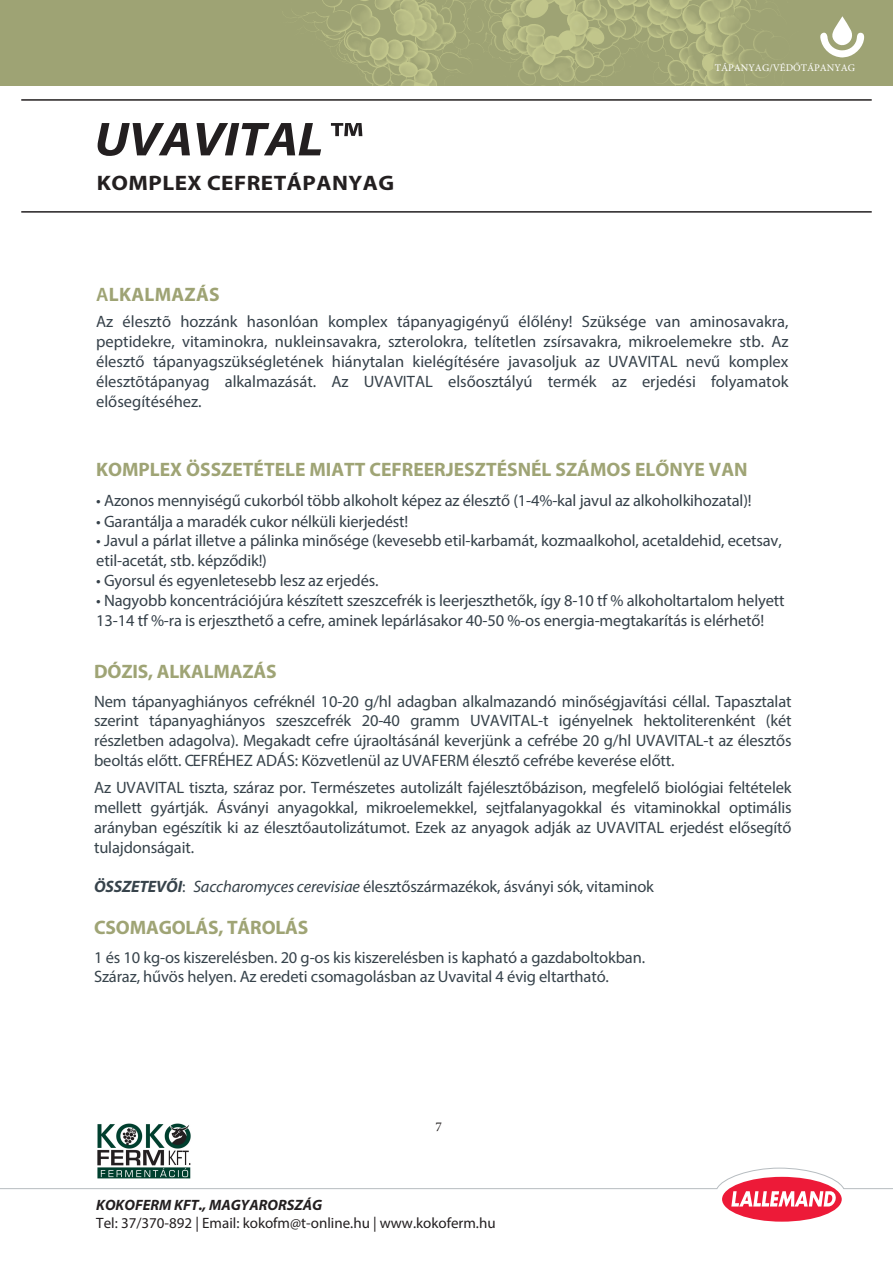
<style>
.page{position:relative;width:893px;height:1263px;background:#fff}
.page>*{position:absolute;margin:0;border:0;box-sizing:border-box;transform-origin:0 0}
.t1{font:italic 700 48px "Myriad Pro";letter-spacing:-.01em;color:#231f20;scale:1.1 1}
.t2{font:700 21px "Myriad Pro";letter-spacing:.02em;color:#231f20;scale:1.1 1}
.t3{font:700 19.5px "Myriad Pro";color:#9fa475}
.t4{font:700 19.5px "Myriad Pro";letter-spacing:.015em;color:#9ea374}
.t5{font:16.5px/19.8px "Myriad Pro";letter-spacing:-.01em;color:#37434b;text-align:justify}
.t6{font:16.5px/19.8px "Myriad Pro";letter-spacing:-.01em;color:#36414a;text-align:justify}
.t7{font:15px "Myriad Pro";color:#231f20}
.t8{font:italic 700 15px "Myriad Pro";color:#231f20}
.t9{font:13.5px "Minion Pro";color:#221e1f}
.t10{font:10.2px "Minion Pro";color:#fff}
.s1{font-weight:600;font-style:normal}
.s2{font-weight:600}
.s3{font-weight:700;font-style:italic}
.s4{font-style:italic}
</style>
<div class="page">
<div style="left:722px;top:1177px;width:120px;height:45px;background:#ed1a38;border-radius:50%"></div>
<svg style="left:0;top:1167px;width:893px;height:39px"></svg>
<hr style="left:21px;top:99px;width:851px;height:2px;background:#231f20">
<hr style="left:21px;top:211px;width:851px;height:2px;background:#231f20">
<div style="left:0;top:0;width:893px;height:86px;background:#9ea374"></div>
<img style="left:295px;top:0;width:433px;height:86px">
<svg style="left:820px;top:16px;width:44px;height:41px"></svg>
<img style="left:92px;top:1123px;width:104px;height:61px">
<h1 class="t1" style="left:94px;top:108px;width:246px">UVAVITAL <span class="s1">™</span></h1>
<p class="t2" style="left:97px;top:170px;width:272px">KOMPLEX CEFRETÁPANYAG</p>
<p class="t10" style="left:715px;top:61px;width:142px">TÁPANYAG/VÉDŐTÁPANYAG</p>
<p class="t4" style="left:96px;top:282px;width:125px"><span class="s2">A</span>LKALMAZÁS</p>
<p class="t6" style="left:96px;top:312px;width:694px">Az élesztõ hozzánk hasonlóan komplex tápanyagigényű élőlény! Szüksége van aminosavakra, peptidekre, vitaminokra, nukleinsavakra, szterolokra, telítetlen zsírsavakra, mikroelemekre stb. Az élesztő tápanyagszükségletének hiánytalan kielégítésére javasoljuk az UVAVITAL nevű komplex élesztõtápanyag alkalmazását. Az UVAVITAL elsőosztályú termék az erjedési folyamatok elősegítéséhez.</p>
<p class="t3" style="left:96px;top:457px;width:653px">KOMPLEX ÖSSZETÉTELE MIATT CEFREERJESZTÉSNÉL SZÁMOS ELŐNYE VAN</p>
<p class="t6" style="left:96px;top:490px;width:657px">• Azonos mennyiségű cukorból több alkoholt képez az élesztő (1-4%-kal javul az alkoholkihozatal)!</p>
<p class="t6" style="left:96px;top:511px;width:314px">• Garantálja a maradék cukor nélküli kierjedést!</p>
<p class="t6" style="left:96px;top:531px;width:687px;line-height:19px">• Javul a párlat illetve a pálinka minősége (kevesebb etil-karbamát, kozmaalkohol, acetaldehid, ecetsav, etil-acetát, stb. képződik!)</p>
<p class="t6" style="left:96px;top:570px;width:284px">• Gyorsul és egyenletesebb lesz az erjedés.</p>
<p class="t6" style="left:96px;top:590px;width:690px">• Nagyobb koncentrációjúra készített szeszcefrék is leerjeszthetők, így 8-10 tf % alkoholtartalom helyett</p>
<p class="t6" style="left:96px;top:611px;width:669px">13-14 tf %-ra is erjeszthető a cefre, aminek lepárlásakor 40-50 %-os energia-megtakarítás is elérhető!</p>
<p class="t3" style="left:94px;top:659px;width:184px">DÓZIS, ALKALMAZÁS</p>
<p class="t5" style="left:94px;top:691px;width:699px">Nem tápanyaghiányos cefréknél 10-20 g/hl adagban alkalmazandó minőségjavítási céllal. Tapasztalat szerint tápanyaghiányos szeszcefrék 20-40 gramm UVAVITAL-t igényelnek hektoliterenként (két részletben adagolva). Megakadt cefre újraoltásánál keverjünk a cefrébe 20 g/hl UVAVITAL-t az élesztős beoltás előtt. CEFRÉHEZ ADÁS: Közvetlenül az UVAFERM élesztő cefrébe keverése előtt.</p>
<p class="t5" style="left:94px;top:778px;width:699px">Az UVAVITAL tiszta, száraz por. Természetes autolizált fajélesztőbázison, megfelelő biológiai feltételek mellett gyártják. Ásványi anyagokkal, mikroelemekkel, sejtfalanyagokkal és vitaminokkal optimális arányban egészítik ki az élesztőautolizátumot. Ezek az anyagok adják az UVAVITAL erjedést elősegítő tulajdonságait.</p>
<p class="t5" style="left:94px;top:877px;width:561px"><span class="s3">ÖSSZETEVŐI</span>: <span class="s4">Saccharomyces cerevisiae</span> élesztőszármazékok, ásványi sók, vitaminok</p>
<p class="t3" style="left:94px;top:915px;width:216px">CSOMAGOLÁS, TÁROLÁS</p>
<p class="t5" style="left:94px;top:947px;width:552px">1 és 10 kg-os kiszerelésben. 20 g-os kis kiszerelésben is kapható a gazdaboltokban.<br>Száraz, hűvös helyen. Az eredeti csomagolásban az Uvavital 4 évig eltartható.</p>
<p class="t9" style="left:436px;top:1117px;width:8px">7</p>
<p class="t8" style="left:96px;top:1195px;width:227px">KOKOFERM KFT., MAGYARORSZÁG</p>
<p class="t7" style="left:96px;top:1213px;width:401px">Tel: 37/370-892 | Email: kokofm@t-online.hu | www.kokoferm.hu</p>
</div>
